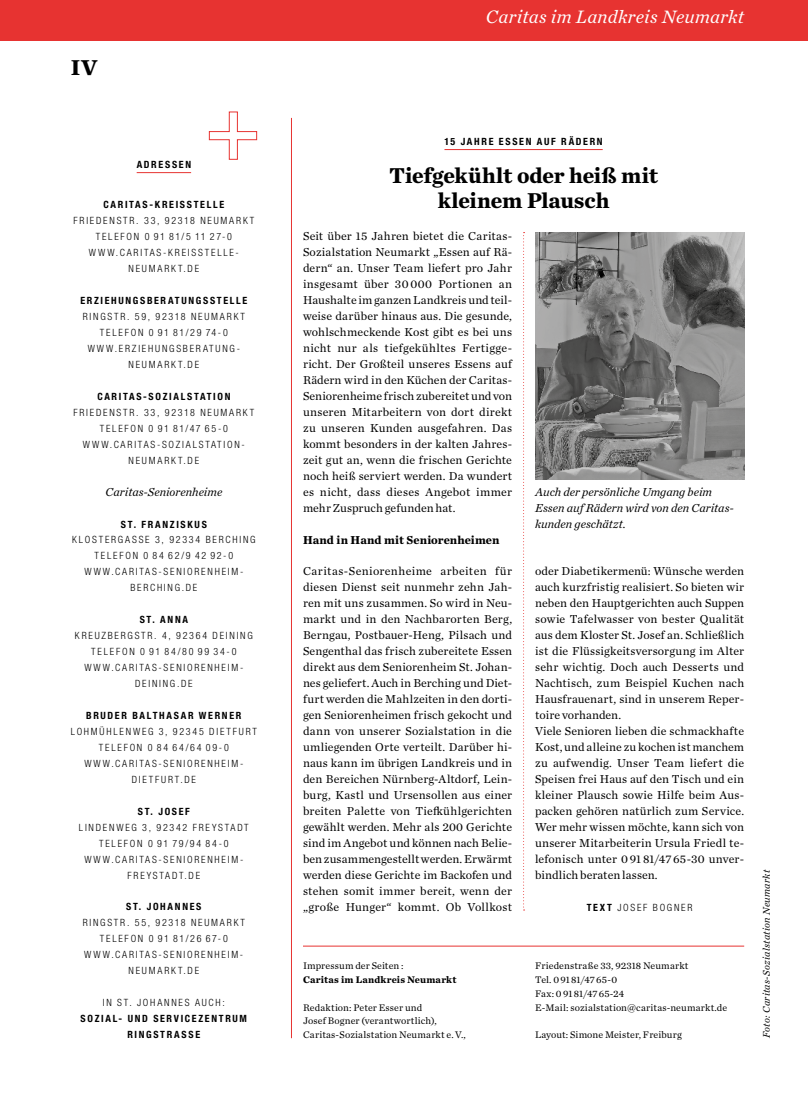
<style>
.page{position:relative;width:808px;height:1110px;background:#fff}
.page>*{position:absolute;margin:0;border:0;box-sizing:border-box;transform-origin:0 0}
.t1{font:700 22.5px/25px "Chronicle Text G1";letter-spacing:-.01em;color:#000;text-align:center}
.t2{font:italic 18.75px "Chronicle Text G1";letter-spacing:.01em;color:#fff}
.t3{font:12px/16px "Chronicle Text G1";letter-spacing:.015em;color:#000;text-align:justify}
.t4{font:italic 12px/16px "Chronicle Text G1";color:#000}
.t5{font:700 12px "Chronicle Text G1";color:#000}
.t6{font:300 condensed 10px/16px "Helvetica Neue LT Std";letter-spacing:.18em;color:#000;text-align:center}
.t7{font:10px/13.8px "Chronicle Text G1";letter-spacing:.015em;color:#000}
.t8{font:700 condensed 10px/16px "Helvetica Neue LT Std";letter-spacing:.165em;color:#000;text-align:center}
.t9{font:italic 10px "Chronicle Text G1";letter-spacing:.025em;color:#000}
.t10{font:700 10px "Chronicle Text G1";letter-spacing:.02em;color:#000}
.s1{font-weight:700}
</style>
<div class="page">
<hr style="left:291px;top:118px;width:1px;height:919px;background:#e73331">
<div style="left:0;top:0;width:808px;height:41px;background:#e73331"></div>
<svg style="left:523px;top:232px;width:2px;height:678px"></svg>
<hr style="left:444px;top:149px;width:159px;height:1px;background:#e73331">
<img style="left:535px;top:232px;width:209px;height:247px">
<hr style="left:303px;top:945px;width:441px;height:1px;background:#e73331">
<svg style="left:209px;top:111px;width:48px;height:49px"></svg>
<hr style="left:137px;top:172px;width:54px;height:1px;background:#e73331">
<h1 class="t1" style="left:71px;top:54px;width:28px">IV</h1>
<p class="t8" style="left:137px;top:156px;width:56px">ADRESSEN</p>
<p class="t8" style="left:104px;top:196px;width:122px">CARI TAS-KREISSTELLE</p>
<p class="t6" style="left:73px;top:212px;width:176px">FRIEDENSTR. 33, 92318 N EUMARKT<br>TELEFON 0 91 81/5 11 27-0<br>WWW.CARITAS-KREISSTELLE-<br>NEUMARKT.DE</p>
<p class="t8" style="left:80px;top:292px;width:168px">ERZIEHUNGSBERATUNGSSTELLE</p>
<p class="t6" style="left:83px;top:308px;width:159px">RINGSTR. 59, 92318 N EUMARKT<br>TELEFON 0 91 81/29 74-0<br>WWW.ERZIEH UNGSBERATUNG-<br>NEUMARKT.DE</p>
<p class="t8" style="left:97px;top:388px;width:135px">CARI TAS-SOZI ALSTATION</p>
<p class="t6" style="left:73px;top:404px;width:176px">FRIEDENSTR. 33, 92318 N EUMARKT<br>TELEFON 0 91 81/47 65-0<br>WWW.CARITAS-SOZIALSTATION-<br>NEUMARKT.DE</p>
<p class="t4" style="left:105px;top:482px;width:118px">Caritas-Seniorenheime</p>
<p class="t8" style="left:121px;top:515px;width:87px">ST. FRANZISKUS</p>
<p class="t6" style="left:72px;top:531px;width:184px">KLOSTERG ASSE 3, 92334 BERCH ING<br>TELEFON 0 84 62/9 42 92-0<br>WWW.CARITAS-SENIORENH EIM-<br>BERCH ING.DE</p>
<p class="t8" style="left:140px;top:611px;width:50px">ST. ANNA</p>
<p class="t6" style="left:75px;top:627px;width:178px">KREUZBERGSTR. 4, 92364 DEINING<br>TELEFON 0 91 84/80 99 34-0<br>WWW.CARITAS-SENIORENH EIM-<br>DEINING.DE</p>
<p class="t8" style="left:86px;top:707px;width:157px">BRUDER BALTHASAR WERNER</p>
<p class="t6" style="left:71px;top:723px;width:187px">LOHMÜHLENWEG 3, 92345 DIETFURT<br>TELEFON 0 84 64/64 09-0<br>WWW.CARITAS-SENIORENH EIM-<br>DIETFURT.DE</p>
<p class="t8" style="left:138px;top:802px;width:54px">ST. JOSEF</p>
<p class="t6" style="left:79px;top:818px;width:171px">LINDENWEG 3, 92342 FREYSTADT<br>TELEFON 0 91 79/94 84-0<br>WWW.CARITAS-SENIORENH EIM-<br>FREYSTADT.DE</p>
<p class="t8" style="left:126px;top:898px;width:77px">ST. JOHANNES</p>
<p class="t6" style="left:83px;top:914px;width:162px">RINGSTR. 55, 92318 N EUMARKT<br>TELEFON 0 91 81/26 67-0<br>WWW.CARITAS-SENIORENH EIM-<br>NEUMARKT.DE</p>
<p class="t6" style="left:103px;top:994px;width:123px">I N ST. JOH ANNES AUCH:</p>
<p class="t8" style="left:81px;top:1010px;width:168px">SOZI AL- UND SERVIC EZENTRUM<br>RI NGSTRASS E</p>
<h2 class="t2" style="left:486px;top:2px;width:260px">Caritas im Landkreis Neumarkt</h2>
<p class="t8" style="left:444px;top:133px;width:160px">15 JAHRE ESSEN AUF RÄDERN</p>
<h1 class="t1" style="left:389px;top:161px;width:271px">Tiefgekühlt oder heiß mit kleinem Plausch</h1>
<p class="t3" style="left:303px;top:227px;width:211px">Seit über 15 Jahren bietet die Caritas-Sozialstation Neumarkt „Essen auf Rä&shy;dern“ an. Unser Team liefert pro Jahr insgesamt über 30 000 Portionen an Haushalte im ganzen Landkreis und teil&shy;weise darüber hinaus aus. Die gesunde, wohlschmeckende Kost gibt es bei uns nicht nur als tiefgekühltes Fertigge&shy;richt. Der Großteil unseres Essens auf Rädern wird in den Küchen der Caritas-Seniorenheime frisch zubereitet und von unseren Mitarbeitern von dort direkt zu unseren Kunden ausgefahren. Das kommt besonders in der kalten Jahres&shy;zeit gut an, wenn die frischen Gerichte noch heiß serviert werden. Da wundert es nicht, dass dieses Angebot immer mehr Zuspruch gefunden hat.</p>
<p class="t5" style="left:303px;top:529px;width:198px">Hand in Hand mit Seniorenheimen</p>
<p class="t3" style="left:303px;top:562px;width:211px">Caritas-Seniorenheime arbeiten für diesen Dienst seit nunmehr zehn Jah&shy;ren mit uns zusammen. So wird in Neu&shy;markt und in den Nachbarorten Berg, Berngau, Postbauer-Heng, Pilsach und Sengenthal das frisch zubereitete Essen direkt aus dem Seniorenheim St. Johan&shy;nes geliefert. Auch in Berching und Diet&shy;furt werden die Mahlzeiten in den dorti&shy;gen Seniorenheimen frisch gekocht und dann von unserer Sozialstation in die umliegenden Orte verteilt. Darüber hi&shy;naus kann im übrigen Landkreis und in den Bereichen Nürnberg-Altdorf, Lein&shy;burg, Kastl und Ursensollen aus einer breiten Palette von Tiefkühlgerichten gewählt werden. Mehr als 200 Gerichte sind im Angebot und können nach Belie&shy;ben zusammengestellt werden. Erwärmt werden diese Gerichte im Backofen und stehen somit immer bereit, wenn der „große Hunger“ kommt. Ob Vollkost</p>
<p class="t7" style="left:303px;top:958px;width:102px">Impressum der Seiten :</p>
<p class="t10" style="left:303px;top:971px;width:155px">Caritas im Landkreis Neumarkt</p>
<p class="t7" style="left:303px;top:999px;width:164px">Redaktion: Peter Esser und<br>Josef Bogner (verantwortlich),<br>Caritas-Sozialstation Neumarkt e. V.,</p>
<p class="t4" style="left:535px;top:483px;width:200px">Auch der persönliche Umgang beim<br>Essen auf Rädern wird von den Caritas&shy;kunden geschätzt.</p>
<p class="t3" style="left:535px;top:562px;width:211px;text-align:left">oder Diabetikermenü: Wünsche werden auch kurzfristig realisiert. So bieten wir neben den Hauptgerichten auch Suppen sowie Tafelwasser von bester Qualität aus dem Kloster St. Josef an. Schließlich ist die Flüssigkeitsversorgung im Alter sehr wichtig. Doch auch Desserts und Nachtisch, zum Beispiel Kuchen nach Hausfrauenart, sind in unserem Reper&shy;toire vorhanden.<br>Viele Senioren lieben die schmackhafte Kost, und alleine zu kochen ist manchem zu aufwendig. Unser Team liefert die Speisen frei Haus auf den Tisch und ein kleiner Plausch sowie Hilfe beim Aus&shy;packen gehören natürlich zum Service.<br>Wer mehr wissen möchte, kann sich von unserer Mitarbeiterin Ursula Friedl te&shy;lefonisch unter 0 91 81/47 65-30 unver&shy;bindlich beraten lassen.</p>
<p class="t6" style="left:587px;top:898px;width:107px"><span class="s1">TEXT</span> JOSEF BOGNER</p>
<p class="t7" style="left:535px;top:958px;width:194px">Friedenstraße 33, 92318 Neumarkt<br>Tel. 0 91 81/47 65-0<br>Fax: 0 91 81/47 65-24<br>E-Mail: sozialstation@caritas-neumarkt.de</p>
<p class="t7" style="left:535px;top:1026px;width:148px">Layout: Simone Meister, Freiburg</p>
<p class="t9" style="left:759px;top:1037px;width:170px;rotate:-90deg">Foto: Caritas-Sozialstation Neumarkt</p>
</div>
